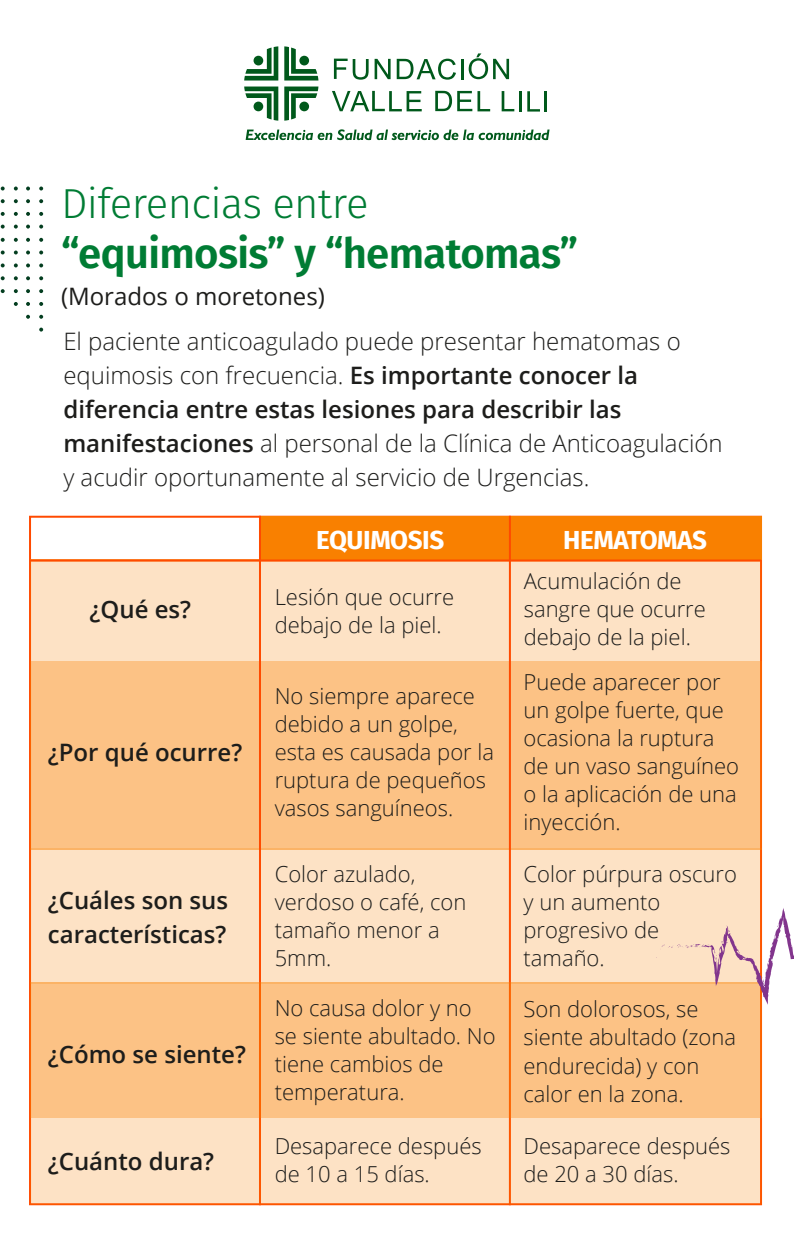
<style>
.page{position:relative;width:794px;height:1248px;background:#fff}
.page>*{position:absolute;margin:0;border:0;box-sizing:border-box;transform-origin:0 0}
.t1{font:600 42px "Fira Sans";letter-spacing:-.015em;color:#007c34}
.t2{font:300 42px "Fira Sans";letter-spacing:-.015em;color:#007c34}
.t3{font:700 26px "Fira Sans";letter-spacing:-.015em;color:#fff}
.t4{font:300 24px/34px "Open Sans";color:#1d1d1b}
.t5{font:600 24px/34px "Open Sans";color:#1d1d1b}
.t6{font:24px "Open Sans";color:#1d1d1b}
.t7{font:300 22px/28px "Open Sans";color:#1d1d1b}
.s1{font-weight:600}
</style>
<div class="page">
<svg style="left:334px;top:59px;width:13px;height:20px"></svg>
<svg style="left:353px;top:59px;width:15px;height:21px"></svg>
<svg style="left:374px;top:59px;width:16px;height:20px"></svg>
<svg style="left:397px;top:59px;width:59px;height:21px"></svg>
<hr style="left:461px;top:59px;width:3px;height:20px;background:#00591b">
<svg style="left:469px;top:53px;width:40px;height:26px"></svg>
<svg style="left:332px;top:91px;width:90px;height:20px"></svg>
<svg style="left:435px;top:91px;width:55px;height:20px"></svg>
<svg style="left:501px;top:91px;width:13px;height:20px"></svg>
<hr style="left:519px;top:91px;width:3px;height:20px;background:#00591b">
<svg style="left:527px;top:91px;width:13px;height:21px"></svg>
<hr style="left:544px;top:91px;width:3px;height:20px;background:#00591b">
<svg style="left:246px;top:129px;width:303px;height:11px"></svg>
<svg style="left:244px;top:46px;width:34px;height:34px"></svg>
<svg style="left:284px;top:46px;width:34px;height:34px"></svg>
<svg style="left:244px;top:86px;width:34px;height:35px"></svg>
<svg style="left:284px;top:86px;width:34px;height:35px"></svg>
<svg style="left:39px;top:199px;width:4px;height:4px"></svg>
<svg style="left:26px;top:199px;width:4px;height:4px"></svg>
<svg style="left:39px;top:186px;width:4px;height:4px"></svg>
<svg style="left:26px;top:186px;width:4px;height:4px"></svg>
<svg style="left:14px;top:199px;width:4px;height:4px"></svg>
<svg style="left:1px;top:199px;width:4px;height:4px"></svg>
<svg style="left:14px;top:186px;width:4px;height:4px"></svg>
<svg style="left:1px;top:186px;width:4px;height:4px"></svg>
<svg style="left:39px;top:212px;width:4px;height:4px"></svg>
<svg style="left:26px;top:212px;width:4px;height:4px"></svg>
<svg style="left:14px;top:212px;width:4px;height:4px"></svg>
<svg style="left:1px;top:212px;width:4px;height:4px"></svg>
<svg style="left:39px;top:224px;width:4px;height:4px"></svg>
<svg style="left:26px;top:224px;width:4px;height:4px"></svg>
<svg style="left:14px;top:224px;width:4px;height:4px"></svg>
<svg style="left:1px;top:224px;width:4px;height:4px"></svg>
<svg style="left:39px;top:238px;width:4px;height:4px"></svg>
<svg style="left:26px;top:238px;width:4px;height:4px"></svg>
<svg style="left:14px;top:238px;width:4px;height:4px"></svg>
<svg style="left:1px;top:238px;width:4px;height:4px"></svg>
<svg style="left:39px;top:250px;width:4px;height:4px"></svg>
<svg style="left:26px;top:250px;width:4px;height:4px"></svg>
<svg style="left:14px;top:250px;width:4px;height:4px"></svg>
<svg style="left:1px;top:250px;width:4px;height:4px"></svg>
<svg style="left:39px;top:263px;width:4px;height:4px"></svg>
<svg style="left:26px;top:263px;width:4px;height:4px"></svg>
<svg style="left:14px;top:263px;width:4px;height:4px"></svg>
<svg style="left:1px;top:263px;width:4px;height:4px"></svg>
<svg style="left:39px;top:276px;width:4px;height:4px"></svg>
<svg style="left:26px;top:276px;width:4px;height:4px"></svg>
<svg style="left:14px;top:276px;width:4px;height:4px"></svg>
<svg style="left:1px;top:276px;width:4px;height:4px"></svg>
<svg style="left:39px;top:289px;width:4px;height:4px"></svg>
<svg style="left:26px;top:289px;width:4px;height:4px"></svg>
<svg style="left:14px;top:289px;width:4px;height:4px"></svg>
<svg style="left:1px;top:289px;width:4px;height:4px"></svg>
<svg style="left:39px;top:302px;width:4px;height:4px"></svg>
<svg style="left:26px;top:302px;width:4px;height:4px"></svg>
<svg style="left:14px;top:302px;width:4px;height:4px"></svg>
<svg style="left:39px;top:315px;width:4px;height:4px"></svg>
<svg style="left:39px;top:327px;width:4px;height:4px"></svg>
<svg style="left:26px;top:315px;width:4px;height:4px"></svg>
<div style="left:260px;top:516px;width:501px;height:44px;background:#f98000"></div>
<div style="left:30px;top:560px;width:731px;height:101px;background:#fde2c5"></div>
<div style="left:30px;top:848px;width:731px;height:135px;background:#fde2c5"></div>
<div style="left:30px;top:661px;width:731px;height:188px;background:#fcc285"></div>
<hr style="left:509px;top:515px;width:2px;height:689px;background:#ff4a00">
<hr style="left:259px;top:515px;width:2px;height:689px;background:#ff4a00">
<hr style="left:30px;top:559px;width:731px;height:2px;background:#ff4a00">
<div style="left:30px;top:982px;width:731px;height:135px;background:#fcc285"></div>
<div style="left:30px;top:1117px;width:731px;height:87px;background:#fde2c5"></div>
<svg style="left:656px;top:907px;width:138px;height:97px"></svg>
<h1 class="t2" style="left:61px;top:173px;width:309px">Diferencias entre</h1>
<h1 class="t1" style="left:61px;top:219px;width:519px">“equimosis” y “hematomas”</h1>
<p class="t6" style="left:61px;top:280px;width:265px">(Morados o moretones)</p>
<p class="t4" style="left:63px;top:323px;width:661px">El paciente anticoagulado puede presentar hematomas o equimosis con frecuencia. <span class="s1">Es importante conocer la diferencia entre estas lesiones para describir las manifestaciones</span> al personal de la Clínica de Anticoagulación y acudir oportunamente al servicio de Urgencias.</p>
<p class="t5" style="left:90px;top:592px;width:103px">¿Qué es?</p>
<p class="t5" style="left:48px;top:735px;width:196px">¿Por qué ocurre?</p>
<p class="t5" style="left:48px;top:883px;width:182px">¿Cuáles son sus características?</p>
<p class="t5" style="left:48px;top:1036px;width:199px">¿Cómo se siente?</p>
<p class="t5" style="left:48px;top:1143px;width:168px">¿Cuánto dura?</p>
<p class="t3" style="left:316px;top:518px;width:130px">EQUIMOSIS</p>
<p class="t3" style="left:563px;top:518px;width:145px">HEMATOMAS</p>
<p class="t7" style="left:275px;top:582px;width:181px">Lesión que ocurre debajo de la piel.</p>
<p class="t7" style="left:524px;top:567px;width:184px">Acumulación de sangre que ocurre debajo de la piel.</p>
<p class="t7" style="left:275px;top:681px;width:221px">No siempre aparece debido a un golpe, esta es causada por la ruptura de pequeños vasos sanguíneos.</p>
<p class="t7" style="left:523px;top:667px;width:217px">Puede aparecer por un golpe fuerte, que ocasiona la ruptura de un vaso sanguíneo o la aplicación de una inyección.</p>
<p class="t7" style="left:275px;top:859px;width:193px">Color azulado, verdoso o café, con tamaño menor a<br>5mm.</p>
<p class="t7" style="left:523px;top:858px;width:215px">Color púrpura oscuro y un aumento progresivo de tamaño.</p>
<p class="t7" style="left:275px;top:993px;width:222px">No causa dolor y no se siente abultado. No tiene cambios de temperatura.</p>
<p class="t7" style="left:523px;top:994px;width:214px">Son dolorosos, se siente abultado (zona endurecida) y con calor en la zona.</p>
<p class="t7" style="left:275px;top:1131px;width:208px">Desaparece después de 10 a 15 días.</p>
<p class="t7" style="left:523px;top:1131px;width:208px">Desaparece después de 20 a 30 días.</p>
</div>
